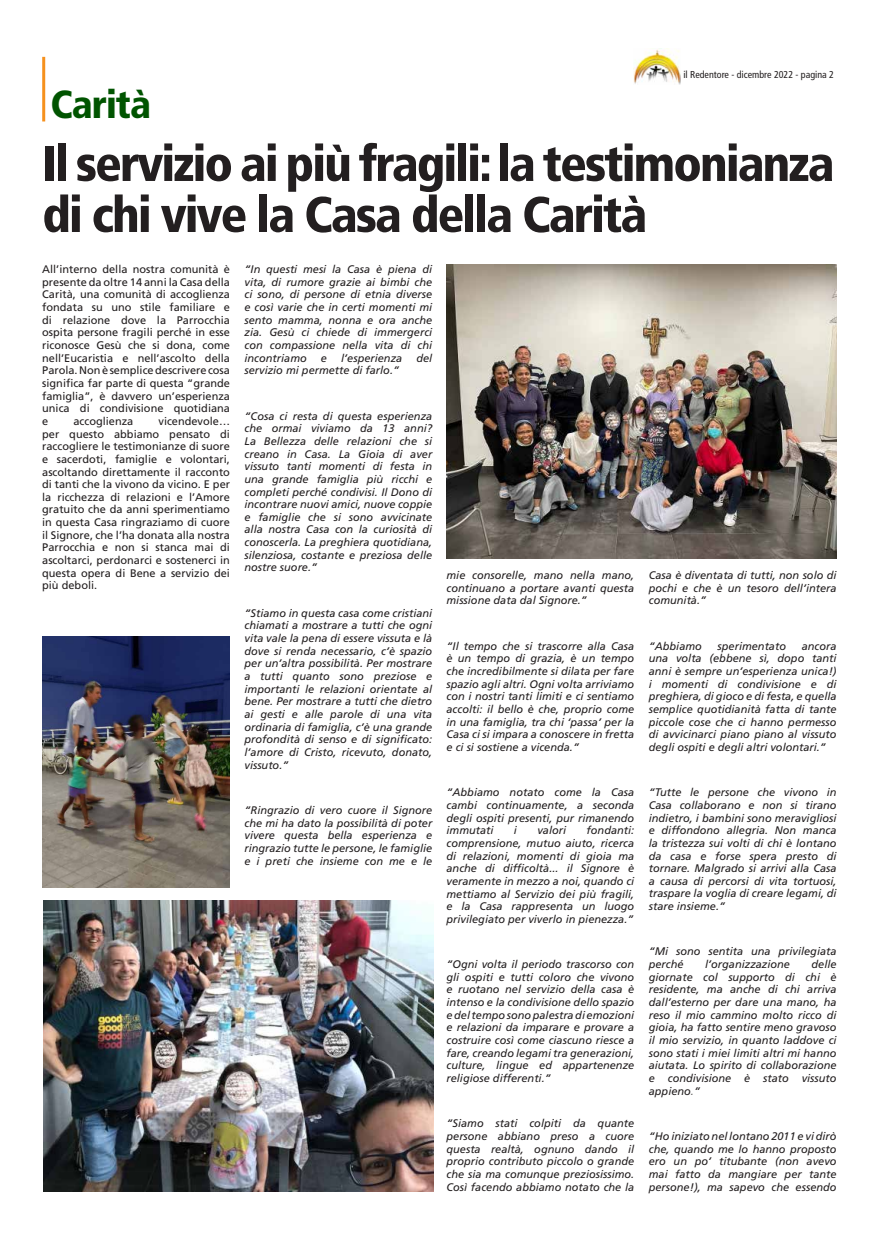
<style>
.page{position:relative;width:893px;height:1248px;background:#fff}
.page>*{position:absolute;margin:0;border:0;box-sizing:border-box;transform-origin:0 0}
.t1{font:900 condensed 50px/51px "Frutiger LT Std";letter-spacing:-.04em;color:#231f20}
.t2{font:900 condensed 39px "Frutiger LT Std";letter-spacing:-.025em;color:#005400}
.t3{font:italic 11px/12.7px "Frutiger LT Std";color:#231f20;text-align:justify}
.t4{font:11px/12.6px "Frutiger LT Std";color:#231f20;text-align:justify}
.t5{font:condensed 10px "Frutiger LT Std";color:#231f20}
.s1{color:#686868}
</style>
<div class="page">
<img style="left:634px;top:48px;width:47px;height:37px">
<hr style="left:42px;top:57px;width:3px;height:64px;background:#f6911e">
<img style="left:44px;top:900px;width:389px;height:291px">
<img style="left:42px;top:636px;width:188px;height:251px">
<img style="left:447px;top:265px;width:390px;height:293px">
<p class="t5" style="left:683px;top:69px;width:152px">il Redentore - dicembre 2022 - pagina 2</p>
<h2 class="t2" style="left:50px;top:81px;width:102px">Carità</h2>
<h1 class="t1" style="left:42px;top:138px;width:794px">Il servizio ai più fragili: la testimonianza di chi vive la Casa della Carità</h1>
<p class="t4" style="left:42px;top:263px;width:189px">All’interno della nostra comunità è presente da oltre 14 anni la Casa della Carità, una comunità di accoglienza fondata su uno stile familiare e di relazione dove la Parrocchia ospita persone fragili perché in esse riconosce Gesù che si dona, come nell’Eucaristia e nell’ascolto della Parola. Non è semplice descrivere cosa significa far parte di questa “grande famiglia”, è davvero un’esperienza unica di condivisione quotidiana e</p>
<p class="t4" style="left:42px;top:415px;width:189px;text-indent:116px">vicendevole… per questo abbiamo pensato di raccogliere le testimonianze di suore e sacerdoti, famiglie e volontari, ascoltando direttamente il racconto di tanti che la vivono da vicino. E per la ricchezza di relazioni e l’Amore gratuito che da anni sperimentiamo in questa Casa ringraziamo di cuore il Signore, che l’ha donata alla nostra Parrocchia e non si stanca mai di ascoltarci, perdonarci e sostenerci in questa opera di Bene a servizio dei più deboli.</p>
<p class="t4" style="left:73px;top:415px;width:61px">accoglienza</p>
<p class="t3" style="left:244px;top:263px;width:189px">“In questi mesi la Casa è piena di vita, di rumore grazie ai bimbi che ci sono, di persone di etnia diverse e così varie che in certi momenti mi sento mamma, nonna e ora anche zia. Gesù ci chiede di immergerci con compassione nella vita di chi incontriamo</p>
<p class="t3" style="left:321px;top:351px;width:8px">e</p>
<p class="t3" style="left:341px;top:351px;width:63px">l’esperienza</p>
<p class="t3" style="left:416px;top:351px;width:17px">del</p>
<p class="t3" style="left:244px;top:364px;width:156px">servizio mi permette di farlo.”</p>
<p class="t3" style="left:244px;top:409px;width:189px">“Cosa ci resta di questa esperienza che ormai viviamo da 13 anni?<br>La Bellezza delle relazioni che si creano in Casa. La Gioia di aver vissuto tanti momenti di festa in una grande famiglia più ricchi e completi perché condivisi. Il Dono di incontrare nuovi amici, nuove coppie e famiglie che si sono avvicinate alla nostra Casa con la curiosità di conoscerla. La preghiera quotidiana, silenziosa, costante e preziosa delle nostre suore.”</p>
<p class="t3" style="left:244px;top:606px;width:189px">“Stiamo in questa casa come cristiani chiamati a mostrare a tutti che ogni vita vale la pena di essere vissuta e là dove si renda necessario, c’è spazio per un’altra possibilità. Per mostrare a tutti quanto sono preziose e importanti le relazioni orientate al bene. Per mostrare a tutti che dietro ai gesti e alle parole di una vita ordinaria di famiglia, c’è una grande profondità di senso e di significato: l’amore di Cristo, ricevuto, donato, vissuto.”</p>
<p class="t3" style="left:244px;top:803px;width:189px">“Ringrazio di vero cuore il Signore che mi ha dato la possibilità di poter vivere questa bella esperienza e ringrazio tutte le persone, le famiglie e i preti che insieme con me e le</p>
<p class="t3" style="left:446px;top:569px;width:189px">mie consorelle, mano nella mano, continuano a portare avanti questa missione data dal Signore.”</p>
<p class="t3" style="left:446px;top:639px;width:189px">“Il tempo che si trascorre alla Casa è un tempo di grazia, è un tempo che incredibilmente si dilata per fare spazio agli altri. Ogni volta arriviamo con i nostri tanti limiti e ci sentiamo accolti: il bello è che, proprio come in una famiglia, tra chi ‘passa’ per la Casa ci si impara a conoscere in fretta e ci si sostiene a vicenda.”</p>
<p class="t3" style="left:446px;top:786px;width:189px">“Abbiamo notato come la Casa cambi continuamente, a seconda degli ospiti presenti, pur rimanendo immutati</p>
<p class="t3" style="left:446px;top:824px;width:189px;text-indent:140px">fondanti: comprensione, mutuo aiuto, ricerca di relazioni, momenti di gioia ma anche di difficoltà... il Signore è veramente in mezzo a noi, quando ci mettiamo al Servizio dei più fragili, e la Casa rappresenta un luogo privilegiato per viverlo in pienezza.”</p>
<p class="t3" style="left:446px;top:957px;width:189px">“Ogni volta il periodo trascorso con gli ospiti e tutti coloro che vivono e ruotano nel servizio della casa è intenso e la condivisione dello spazio e del tempo sono palestra di emozioni e relazioni da imparare e provare a costruire così come ciascuno riesce a fare, creando legami tra generazioni, culture, lingue ed appartenenze religiose differenti.”</p>
<p class="t3" style="left:446px;top:1117px;width:189px">“Siamo stati colpiti da quante persone abbiano preso a cuore questa realtà, ognuno dando il proprio contributo piccolo o grande che sia ma comunque preziosissimo.<br>Così facendo abbiamo notato che la</p>
<p class="t3" style="left:514px;top:824px;width:5px">i</p>
<p class="t3" style="left:537px;top:824px;width:30px">valori</p>
<p class="t3" style="left:649px;top:569px;width:189px">Casa è diventata di tutti, non solo di pochi e che è un tesoro dell’intera comunità.”</p>
<p class="t3" style="left:649px;top:639px;width:55px">“Abbiamo</p>
<p class="t3" style="left:718px;top:639px;width:70px">sperimentato</p>
<p class="t3" style="left:649px;top:639px;width:189px;text-indent:153px">ancora una volta (ebbene sì, dopo tanti anni è sempre un’esperienza unica!) i momenti di condivisione e di preghiera, di gioco e di festa, e quella semplice quotidianità fatta di tante piccole cose che ci hanno permesso di avvicinarci piano piano al vissuto degli ospiti e degli altri volontari.”</p>
<p class="t3" style="left:649px;top:786px;width:189px">“Tutte le persone che vivono in Casa collaborano e non si tirano indietro, i bambini sono meravigliosi e diffondono allegria. Non manca la tristezza sui volti di chi è lontano da casa e forse spera presto di tornare. Malgrado si arrivi alla Casa a causa di percorsi di vita tortuosi, traspare la voglia di creare legami, di stare insieme.”</p>
<p class="t3" style="left:649px;top:945px;width:189px">“Mi sono sentita una privilegiata perché</p>
<p class="t3" style="left:649px;top:957px;width:189px;text-indent:163px">delle giornate col supporto di chi è residente, ma anche di chi arriva dall’esterno per dare una mano, ha reso il mio cammino molto ricco di gioia, ha fatto sentire meno gravoso il mio servizio, in quanto laddove ci sono stati i miei limiti altri mi hanno aiutata. Lo spirito di collaborazione e condivisione è stato vissuto appieno<span class="s1">.</span>”</p>
<p class="t3" style="left:649px;top:1129px;width:189px">“Ho iniziato nel lontano 2011 e vi dirò che, quando me lo hanno proposto ero un po’ titubante (non avevo mai fatto da mangiare per tante persone!), ma sapevo che essendo</p>
<p class="t3" style="left:705px;top:957px;width:86px">l’organizzazione</p>
</div>
